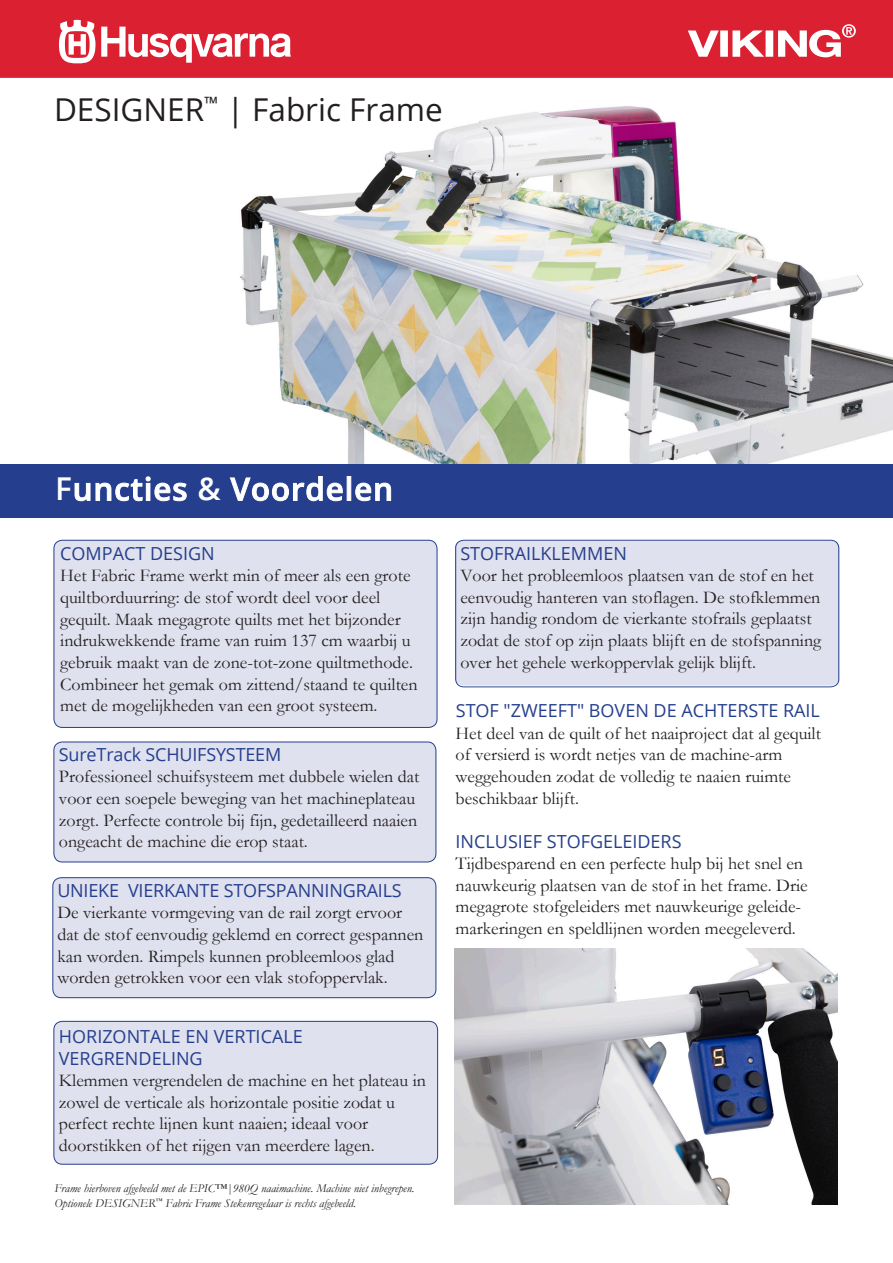
<style>
.page{position:relative;width:893px;height:1263px;background:#fff}
.page>*{position:absolute;margin:0;border:0;box-sizing:border-box;transform-origin:0 0}
.t1{font:31.5px "Open Sans";color:#231f20}
.t2{font:600 31.5px "Open Sans";letter-spacing:.025em;color:#fff}
.Feature_Rubrik{font:18px/21.6px "Garamond";color:#231f20}
.t3{font:italic 12px/14.4px "Garamond";color:#231f20}
.s1{font-family:"Open Sans";color:#253f8e}
</style>
<div class="page">
<img style="left:216px;top:106px;width:677px;height:359px">
<div style="left:0;top:0;width:893px;height:80px;background:#da2031"></div>
<svg style="left:59px;top:20px;width:36px;height:43px"></svg>
<svg style="left:101px;top:27px;width:190px;height:36px"></svg>
<hr style="left:0;top:78px;width:893px;height:3px;background:#fff">
<svg style="left:688px;top:24px;width:168px;height:33px"></svg>
<div style="left:0;top:465px;width:893px;height:53px;background:#253f8e"></div>
<div style="left:53px;top:878px;width:383px;height:120px;background:#e0e1ee;border-radius:9px"></div>
<div style="left:53px;top:877px;width:383px;height:121px;border:1px solid #253f8e;border-radius:9px"></div>
<div style="left:54px;top:1021px;width:384px;height:143px;background:#e0e1ee;border-radius:9px"></div>
<div style="left:54px;top:1021px;width:384px;height:143px;border:1px solid #253f8e;border-radius:9px"></div>
<div style="left:54px;top:742px;width:382px;height:120px;background:#e0e1ee;border-radius:9px"></div>
<div style="left:54px;top:742px;width:382px;height:120px;border:1px solid #253f8e;border-radius:9px"></div>
<div style="left:54px;top:540px;width:383px;height:187px;background:#e0e1ee;border-radius:9px"></div>
<div style="left:54px;top:540px;width:383px;height:188px;border:1px solid #253f8e;border-radius:9px"></div>
<div style="left:456px;top:540px;width:383px;height:145px;background:#e0e1ee;border-radius:8px"></div>
<div style="left:455px;top:540px;width:384px;height:147px;border:1px solid #253f8e;border-radius:8px"></div>
<img style="left:454px;top:948px;width:383px;height:256px">
<p class="t1" style="left:54px;top:88px;width:390px">DESIGNER<sup>™</sup> | Fabric Frame</p>
<p class="t2" style="left:55px;top:467px;width:340px">Functies &amp; Voordelen</p>
<p class="Feature_Rubrik" style="left:60px;top:543px;width:359px"><span class="s1">COMPACT DESIGN<br></span>Het Fabric Frame werkt min of meer als een grote quiltborduurring: de stof wordt deel voor deel gequilt. Maak megagrote quilts met het bijzonder indrukwekkende frame van ruim 137 cm waarbij u gebruik maakt van de zone-tot-zone quiltmethode.<br>Combineer het gemak om zittend/staand te quilten met de mogelijkheden van een groot systeem.</p>
<p class="Feature_Rubrik" style="left:460px;top:543px;width:362px"><span class="s1">STOFRAILKLEMMEN<br></span>Voor het probleemloos plaatsen van de stof en het eenvoudig hanteren van stoflagen. De stofklemmen zijn handig rondom de vierkante stofrails geplaatst zodat de stof op zijn plaats blijft en de stofspanning over het gehele werkoppervlak gelijk blijft.</p>
<p class="Feature_Rubrik" style="left:456px;top:700px;width:367px"><span class="s1">STOF "ZWEEFT" BOVEN DE ACHTERSTE RAIL </span>Het deel van de quilt of het naaiproject dat al gequilt of versierd is wordt netjes van de machine-arm weggehouden zodat de volledig te naaien ruimte beschikbaar blijft.</p>
<p class="Feature_Rubrik" style="left:456px;top:831px;width:354px"><span class="s1">INCLUSIEF STOFGELEIDERS<br></span>Tijdbesparend en een perfecte hulp bij het snel en nauwkeurig plaatsen van de stof in het frame. Drie megagrote stofgeleiders met nauwkeurige geleide&shy;markeringen en speldlijnen worden meegeleverd.</p>
<p class="Feature_Rubrik" style="left:59px;top:744px;width:362px"><span class="s1">SureTrack SCHUIFSYSTEEM<br></span>Professioneel schuifsysteem met dubbele wielen dat voor een soepele beweging van het machineplateau zorgt. Perfecte controle bij fijn, gedetailleerd naaien ongeacht de machine die erop staat.</p>
<p class="Feature_Rubrik" style="left:57px;top:880px;width:368px"><span class="s1">UNIEKE VIERKANTE STOFSPANNINGRAILS </span>De vierkante vormgeving van de rail zorgt ervoor dat de stof eenvoudig geklemd en correct gespannen kan worden. Rimpels kunnen probleemloos glad worden getrokken voor een vlak stofoppervlak.</p>
<p class="Feature_Rubrik" style="left:59px;top:1026px;width:369px"><span class="s1">HORIZONTALE EN VERTICALE VERGRENDELING<br></span>Klemmen vergrendelen de machine en het plateau in zowel de verticale als horizontale positie zodat u perfect rechte lijnen kunt naaien; ideaal voor doorstikken of het rijgen van meerdere lagen.</p>
<p class="t3" style="left:54px;top:1181px;width:362px">Frame hierboven afgebeeld met de EPIC™|980Q naaimachine. Machine niet inbegrepen.<br>Optionele DESIGNER<sup>™</sup> Fabric Frame Stekenregelaar is rechts afgebeeld.</p>
</div>
